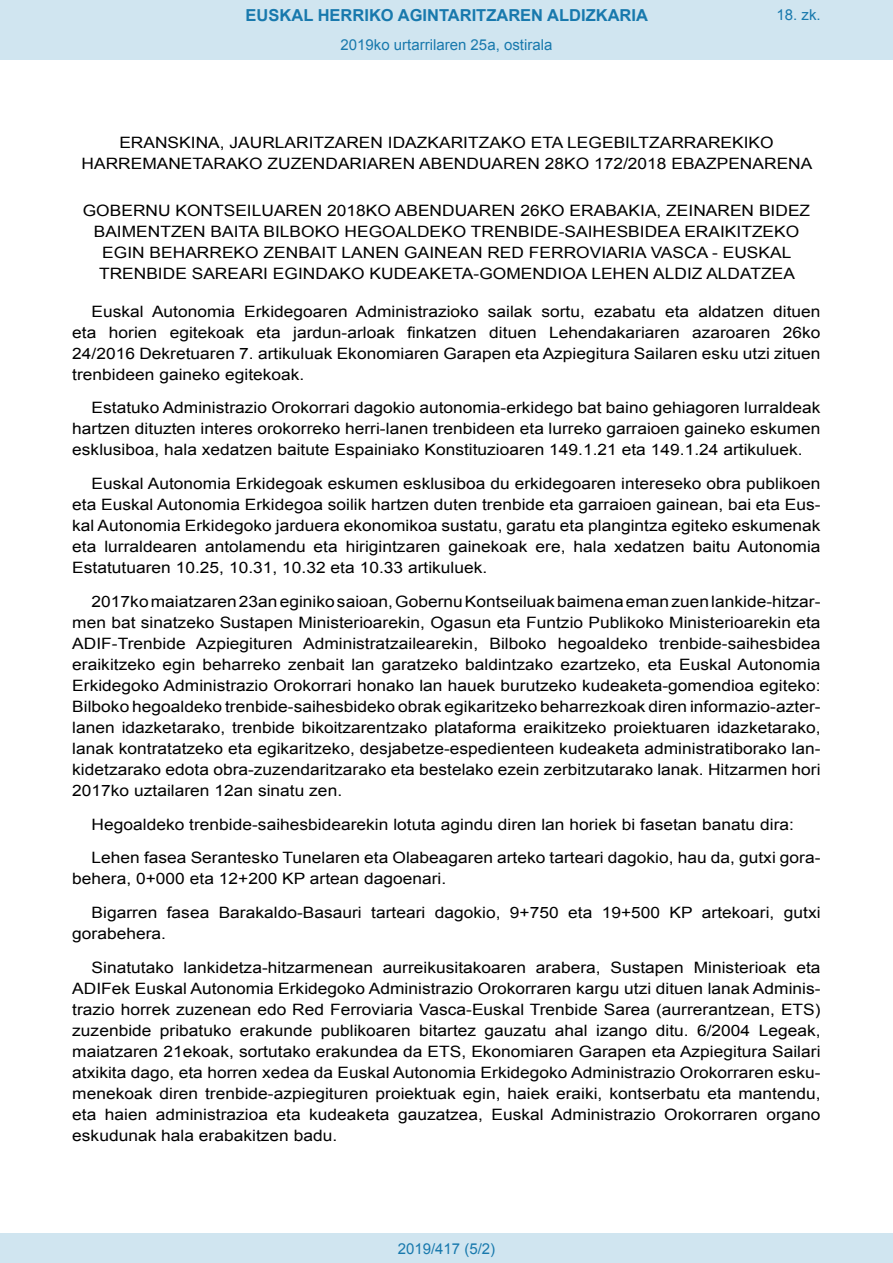
<style>
.page{position:relative;width:893px;height:1263px;background:#fff}
.page>*{position:absolute;margin:0;border:0;box-sizing:border-box;transform-origin:0 0}
.t1{font:700 16.5px "Arial";color:#1879ad}
.BOPVDetalle{font:15.6px/21px "Arial";color:#000;text-align:justify;scale:1.11 1}
.BOPVClave{font:15.6px/21px "Arial";color:#000;text-align:center;scale:1.11 1}
.Paginacion_Centro{font:15px "Arial";color:#1879ad}
</style>
<div class="page">
<div style="left:0;top:0;width:893px;height:60px;background:#d0e5f0"></div>
<div style="left:0;top:1233px;width:893px;height:30px;background:#d0e5f0"></div>
<p class="t1" style="left:246px;top:4px;width:404px">EUSKAL HERRIKO AGINTARITZAREN ALDIZKARIA</p>
<p class="Paginacion_Centro" style="left:341px;top:35px;width:213px">2019ko urtarrilaren 25a, ostirala</p>
<p class="Paginacion_Centro" style="left:776px;top:5px;width:46px">18. zk.</p>
<p class="BOPVClave" style="left:82px;top:132px;width:660px">ERANSKINA, JAURLARITZAREN IDAZKARITZAKO ETA LEGEBILTZARRAREKIKO<br>HARREMANETARAKO ZUZENDARIAREN ABENDUAREN 28KO 172/2018 EBAZPENARENA</p>
<p class="BOPVClave" style="left:83px;top:200px;width:657px">GOBERNU KONTSEILUAREN 2018KO ABENDUAREN 26KO ERABAKIA, ZEINAREN BIDEZ BAIMENTZEN BAITA BILBOKO HEGOALDEKO TRENBIDE-SAIHESBIDEA ERAIKITZEKO EGIN BEHARREKO ZENBAIT LANEN GAINEAN RED FERROVIARIA VASCA - EUSKAL TRENBIDE SAREARI EGINDAKO KUDEAKETA-GOMENDIOA LEHEN ALDIZ ALDATZEA</p>
<p class="BOPVDetalle" style="left:72px;top:301px;width:676px;text-indent:19px">Euskal Autonomia Erkidegoaren Administrazioko sailak sortu, ezabatu eta aldatzen dituen eta horien egitekoak eta jardun-arloak finkatzen dituen Lehendakariaren azaroaren 26ko 24/2016 Dekretuaren 7. artikuluak Ekonomiaren Garapen eta Azpiegitura Sailaren esku utzi zituen trenbideen gaineko egitekoak.</p>
<p class="BOPVDetalle" style="left:72px;top:398px;width:676px;text-indent:19px">Estatuko Administrazio Orokorrari dagokio autonomia-erkidego bat baino gehiagoren lurraldeak hartzen dituzten interes orokorreko herri-lanen trenbideen eta lurreko garraioen gaineko eskumen esklusiboa, hala xedatzen baitute Espainiako Konstituzioaren 149.1.21 eta 149.1.24 artikuluek.</p>
<p class="BOPVDetalle" style="left:72px;top:473px;width:676px;text-indent:19px">Euskal Autonomia Erkidegoak eskumen esklusiboa du erkidegoaren intereseko obra publikoen eta Euskal Autonomia Erkidegoa soilik hartzen duten trenbide eta garraioen gainean, bai eta Eus&shy;kal Autonomia Erkidegoko jarduera ekonomikoa sustatu, garatu eta plangintza egiteko eskumenak eta lurraldearen antolamendu eta hirigintzaren gainekoak ere, hala xedatzen baitu Autonomia Estatutuaren 10.25, 10.31, 10.32 eta 10.33 artikuluek.</p>
<p class="BOPVDetalle" style="left:72px;top:591px;width:676px;text-indent:19px">2017ko maiatzaren 23an eginiko saioan, Gobernu Kontseiluak baimena eman zuen lankide-hitzar&shy;men bat sinatzeko Sustapen Ministerioarekin, Ogasun eta Funtzio Publikoko Ministerioarekin eta ADIF-Trenbide Azpiegituren Administratzailearekin, Bilboko hegoaldeko trenbide-saihesbidea eraikitzeko egin beharreko zenbait lan garatzeko baldintzako ezartzeko, eta Euskal Autonomia Erkidegoko Administrazio Orokorrari honako lan hauek burutzeko kudeaketa-gomendioa egiteko:<br>Bilboko hegoaldeko trenbide-saihesbideko obrak egikaritzeko beharrezkoak diren informazio-azter&shy;lanen idazketarako, trenbide bikoitzarentzako plataforma eraikitzeko proiektuaren idazketarako, lanak kontratatzeko eta egikaritzeko, desjabetze-espedienteen kudeaketa administratiborako lan&shy;kidetzarako edota obra-zuzendaritzarako eta bestelako ezein zerbitzutarako lanak. Hitzarmen hori 2017ko uztailaren 12an sinatu zen.</p>
<p class="BOPVDetalle" style="left:92px;top:814px;width:634px">Hegoaldeko trenbide-saihesbidearekin lotuta agindu diren lan horiek bi fasetan banatu dira:</p>
<p class="BOPVDetalle" style="left:72px;top:848px;width:676px;text-indent:19px">Lehen fasea Serantesko Tunelaren eta Olabeagaren arteko tarteari dagokio, hau da, gutxi gora&shy;behera, 0+000 eta 12+200 KP artean dagoenari.</p>
<p class="BOPVDetalle" style="left:72px;top:902px;width:676px;text-indent:19px">Bigarren fasea Barakaldo-Basauri tarteari dagokio, 9+750 eta 19+500 KP artekoari, gutxi gorabehera.</p>
<p class="BOPVDetalle" style="left:72px;top:957px;width:676px;text-indent:19px">Sinatutako lankidetza-hitzarmenean aurreikusitakoaren arabera, Sustapen Ministerioak eta ADIFek Euskal Autonomia Erkidegoko Administrazio Orokorraren kargu utzi dituen lanak Adminis&shy;trazio horrek zuzenean edo Red Ferroviaria Vasca-Euskal Trenbide Sarea (aurrerantzean, ETS) zuzenbide pribatuko erakunde publikoaren bitartez gauzatu ahal izango ditu. 6/2004 Legeak, maiatzaren 21ekoak, sortutako erakundea da ETS, Ekonomiaren Garapen eta Azpiegitura Sailari atxikita dago, eta horren xedea da Euskal Autonomia Erkidegoko Administrazio Orokorraren esku&shy;menekoak diren trenbide-azpiegituren proiektuak egin, haiek eraiki, kontserbatu eta mantendu, eta haien administrazioa eta kudeaketa gauzatzea, Euskal Administrazio Orokorraren organo eskudunak hala erabakitzen badu.</p>
<p class="Paginacion_Centro" style="left:398px;top:1238px;width:99px">2019/417 (5/2)</p>
</div>
